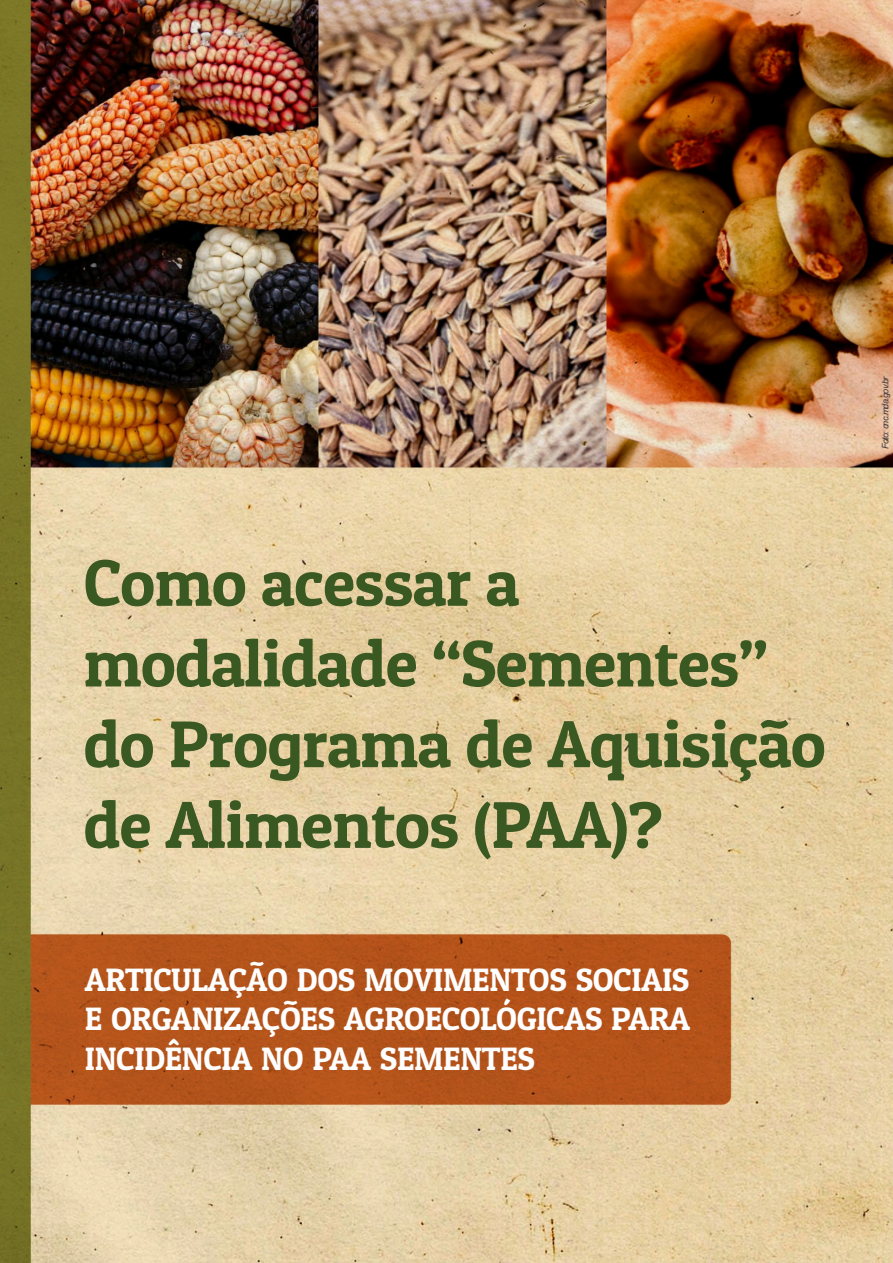
<style>
.page{position:relative;width:893px;height:1263px;background:#fff}
.page>*{position:absolute;margin:0;border:0;box-sizing:border-box;transform-origin:0 0}
.t1{font:66.15px/80.7px "Patua One";letter-spacing:-.01em;color:#3a5822}
.t2{font:32.55px/39.6px "Patua One";letter-spacing:-.01em;color:#fefefe;text-align:justify}
.t3{font:italic 9px "Arial";letter-spacing:-.075em;color:#373435}
</style>
<div class="page">
<img style="left:0;top:0;width:893px;height:1263px">
<h1 class="t1" style="left:84px;top:541px;width:744px">Como acessar a modalidade “Sementes” do Programa de Aquisição de Alimentos (PAA)?</h1>
<p class="t2" style="left:85px;top:959px;width:607px">ARTICULAÇÃO DOS MOVIMENTOS SOCIAIS E ORGANIZAÇÕES AGROECOLÓGICAS PARA INCIDÊNCIA NO PAA SEMENTES</p>
<p class="t3" style="left:882px;top:449px;width:74px;rotate:-90deg">Foto: cnc.mda.gov.br</p>
</div>
